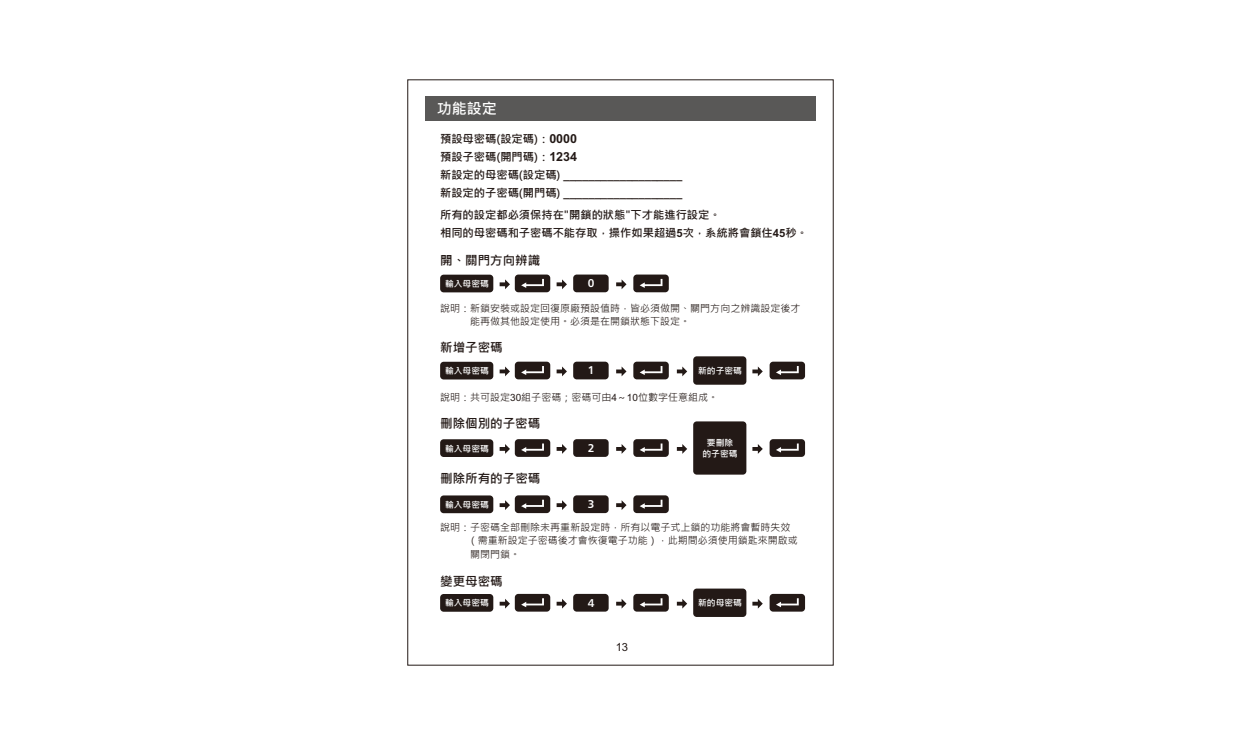
<style>
.page{position:relative;width:1241px;height:745px;background:#fff}
.page>*{position:absolute;margin:0;border:0;box-sizing:border-box;transform-origin:0 0}
.t1{font:700 15px "Microsoft Jheng Hei";color:#fff}
.t2{font:700 12.5px "Microsoft Jheng Hei";color:#231916}
.t3{font:700 11.25px/18px "Microsoft Jheng Hei";color:#231916}
.t4{font:700 11.25px/18px "Arial";color:#231916}
.t5{font:11.25px "Humanist 777 BT Bold B";color:#fff}
.t6{font:11.25px "Arial";color:#231916}
.t7{font:10px/13.2px "Microsoft Jheng Hei";color:#231916}
.t8{font:700 8.75px/11.6px "Microsoft Jheng Hei";color:#fff;text-align:center}
.s1{font-family:"Arial";font-size:12.5px}
.s2{font-family:"Microsoft Jheng Hei"}
.s3{font-family:"Arial"}
</style>
<div class="page">
<div style="left:693px;top:588px;width:53px;height:28px;background:#231916;border-radius:4px"></div>
<div style="left:425px;top:96px;width:390px;height:25px;background:#595857"></div>
<svg style="left:499px;top:279px;width:11px;height:10px"></svg>
<svg style="left:556px;top:279px;width:11px;height:10px"></svg>
<div style="left:514px;top:274px;width:36px;height:18px;background:#231916;border-radius:4px"></div>
<svg style="left:521px;top:279px;width:23px;height:9px"></svg>
<div style="left:573px;top:274px;width:35px;height:18px;background:#231916;border-radius:4px"></div>
<div style="left:633px;top:274px;width:35px;height:18px;background:#231916;border-radius:4px"></div>
<svg style="left:639px;top:279px;width:23px;height:9px"></svg>
<svg style="left:616px;top:279px;width:10px;height:10px"></svg>
<div style="left:440px;top:274px;width:53px;height:18px;background:#231916;border-radius:4px"></div>
<svg style="left:499px;top:599px;width:11px;height:9px"></svg>
<svg style="left:556px;top:599px;width:11px;height:9px"></svg>
<div style="left:514px;top:593px;width:36px;height:18px;background:#231916;border-radius:4px"></div>
<svg style="left:521px;top:598px;width:23px;height:9px"></svg>
<div style="left:573px;top:593px;width:35px;height:18px;background:#231916;border-radius:4px"></div>
<div style="left:633px;top:593px;width:35px;height:18px;background:#231916;border-radius:4px"></div>
<svg style="left:639px;top:598px;width:23px;height:9px"></svg>
<svg style="left:616px;top:599px;width:10px;height:9px"></svg>
<div style="left:440px;top:593px;width:53px;height:18px;background:#231916;border-radius:4px"></div>
<div style="left:769px;top:593px;width:36px;height:18px;background:#231916;border-radius:4px"></div>
<svg style="left:776px;top:598px;width:22px;height:9px"></svg>
<svg style="left:752px;top:599px;width:10px;height:9px"></svg>
<svg style="left:676px;top:599px;width:11px;height:9px"></svg>
<div style="left:693px;top:356px;width:53px;height:28px;background:#231916;border-radius:4px"></div>
<svg style="left:499px;top:366px;width:11px;height:10px"></svg>
<svg style="left:556px;top:366px;width:11px;height:10px"></svg>
<div style="left:514px;top:361px;width:36px;height:18px;background:#231916;border-radius:4px"></div>
<svg style="left:521px;top:366px;width:23px;height:9px"></svg>
<div style="left:573px;top:361px;width:35px;height:18px;background:#231916;border-radius:4px"></div>
<div style="left:633px;top:361px;width:35px;height:18px;background:#231916;border-radius:4px"></div>
<svg style="left:639px;top:366px;width:23px;height:9px"></svg>
<svg style="left:616px;top:366px;width:10px;height:10px"></svg>
<div style="left:440px;top:361px;width:53px;height:18px;background:#231916;border-radius:4px"></div>
<div style="left:769px;top:361px;width:36px;height:18px;background:#231916;border-radius:4px"></div>
<svg style="left:776px;top:366px;width:22px;height:9px"></svg>
<svg style="left:752px;top:366px;width:10px;height:10px"></svg>
<svg style="left:676px;top:366px;width:11px;height:10px"></svg>
<svg style="left:499px;top:444px;width:11px;height:9px"></svg>
<svg style="left:556px;top:444px;width:11px;height:9px"></svg>
<div style="left:514px;top:439px;width:36px;height:17px;background:#231916;border-radius:4px"></div>
<svg style="left:521px;top:443px;width:23px;height:9px"></svg>
<div style="left:573px;top:439px;width:35px;height:17px;background:#231916;border-radius:4px"></div>
<div style="left:633px;top:439px;width:35px;height:17px;background:#231916;border-radius:4px"></div>
<svg style="left:640px;top:443px;width:22px;height:9px"></svg>
<svg style="left:616px;top:444px;width:10px;height:9px"></svg>
<div style="left:440px;top:439px;width:53px;height:17px;background:#231916;border-radius:4px"></div>
<div style="left:769px;top:439px;width:36px;height:17px;background:#231916;border-radius:4px"></div>
<svg style="left:776px;top:443px;width:22px;height:9px"></svg>
<svg style="left:752px;top:444px;width:10px;height:9px"></svg>
<svg style="left:676px;top:444px;width:11px;height:9px"></svg>
<div style="left:693px;top:421px;width:53px;height:53px;background:#231916;border-radius:4px"></div>
<svg style="left:499px;top:500px;width:11px;height:9px"></svg>
<svg style="left:556px;top:500px;width:11px;height:9px"></svg>
<div style="left:514px;top:495px;width:36px;height:17px;background:#231916;border-radius:4px"></div>
<svg style="left:521px;top:499px;width:23px;height:9px"></svg>
<div style="left:573px;top:495px;width:35px;height:17px;background:#231916;border-radius:4px"></div>
<div style="left:633px;top:495px;width:35px;height:17px;background:#231916;border-radius:4px"></div>
<svg style="left:639px;top:499px;width:23px;height:9px"></svg>
<svg style="left:616px;top:500px;width:10px;height:9px"></svg>
<div style="left:440px;top:495px;width:53px;height:18px;background:#231916;border-radius:4px"></div>
<h1 class="t1" style="left:437px;top:101px;width:61px">功能設定</h1>
<p class="t3" style="left:440px;top:129px;width:138px">預設母密碼(設定碼)：<span class="s1">0000</span>預設子密碼(開門碼)：<span class="s1">1234</span></p>
<p class="t4" style="left:440px;top:167px;width:244px"><span class="s2">新設定的母密碼(設定碼)</span> ___________________<span class="s2">新設定的子密碼(開門碼)</span> ___________________</p>
<p class="t3" style="left:440px;top:205px;width:369px">所有的設定都必須保持在"開鎖的狀態"下才能進行設定。<br>相同的母密碼和子密碼不能存取，操作如果超過<span class="s3">5</span>次，系統將會鎖住<span class="s3">45</span>秒。</p>
<p class="t2" style="left:440px;top:254px;width:101px">開、關門方向辨識</p>
<p class="t7" style="left:470px;top:301px;width:331px;text-indent:-30px">說明：新鎖安裝或設定回復原廠預設值時，皆必須做開、關門方向之辨識設定後才能再做其他設定使用。必須是在開鎖狀態下設定。</p>
<p class="t2" style="left:440px;top:340px;width:64px">新增子密碼</p>
<p class="t5" style="left:587px;top:278px;width:8px">0</p>
<p class="t8" style="left:445px;top:277px;width:45px">輸入母密碼</p>
<p class="t8" style="left:445px;top:364px;width:45px">輸入母密碼</p>
<p class="t5" style="left:587px;top:365px;width:8px">1</p>
<p class="t8" style="left:698px;top:364px;width:45px">新的子密碼</p>
<p class="t7" style="left:440px;top:390px;width:279px">說明：共可設定<span class="s3">30</span>組子密碼；密碼可由<span class="s3">4</span>～<span class="s3">10</span>位數字任意組成。</p>
<p class="t2" style="left:440px;top:416px;width:101px">刪除個別的子密碼</p>
<p class="t8" style="left:445px;top:442px;width:45px">輸入母密碼</p>
<p class="t5" style="left:587px;top:443px;width:8px">2</p>
<p class="t8" style="left:702px;top:436px;width:36px">要刪除的子密碼</p>
<p class="t2" style="left:440px;top:471px;width:101px">刪除所有的子密碼</p>
<p class="t7" style="left:467px;top:520px;width:332px;text-indent:-28px">說明：子密碼全部刪除未再重新設定時，所有以電子式上鎖的功能將會暫時失效（需重新設定子密碼後才會恢復電子功能），此期間必須使用鎖匙來開啟或關閉門鎖。</p>
<p class="t2" style="left:440px;top:574px;width:64px">變更母密碼</p>
<p class="t5" style="left:587px;top:499px;width:8px">3</p>
<p class="t8" style="left:445px;top:498px;width:45px">輸入母密碼</p>
<p class="t8" style="left:445px;top:596px;width:45px">輸入母密碼</p>
<p class="t5" style="left:587px;top:597px;width:8px">4</p>
<p class="t6" style="left:615px;top:642px;width:14px">13</p>
<p class="t8" style="left:698px;top:596px;width:45px">新的母密碼</p>
</div>
